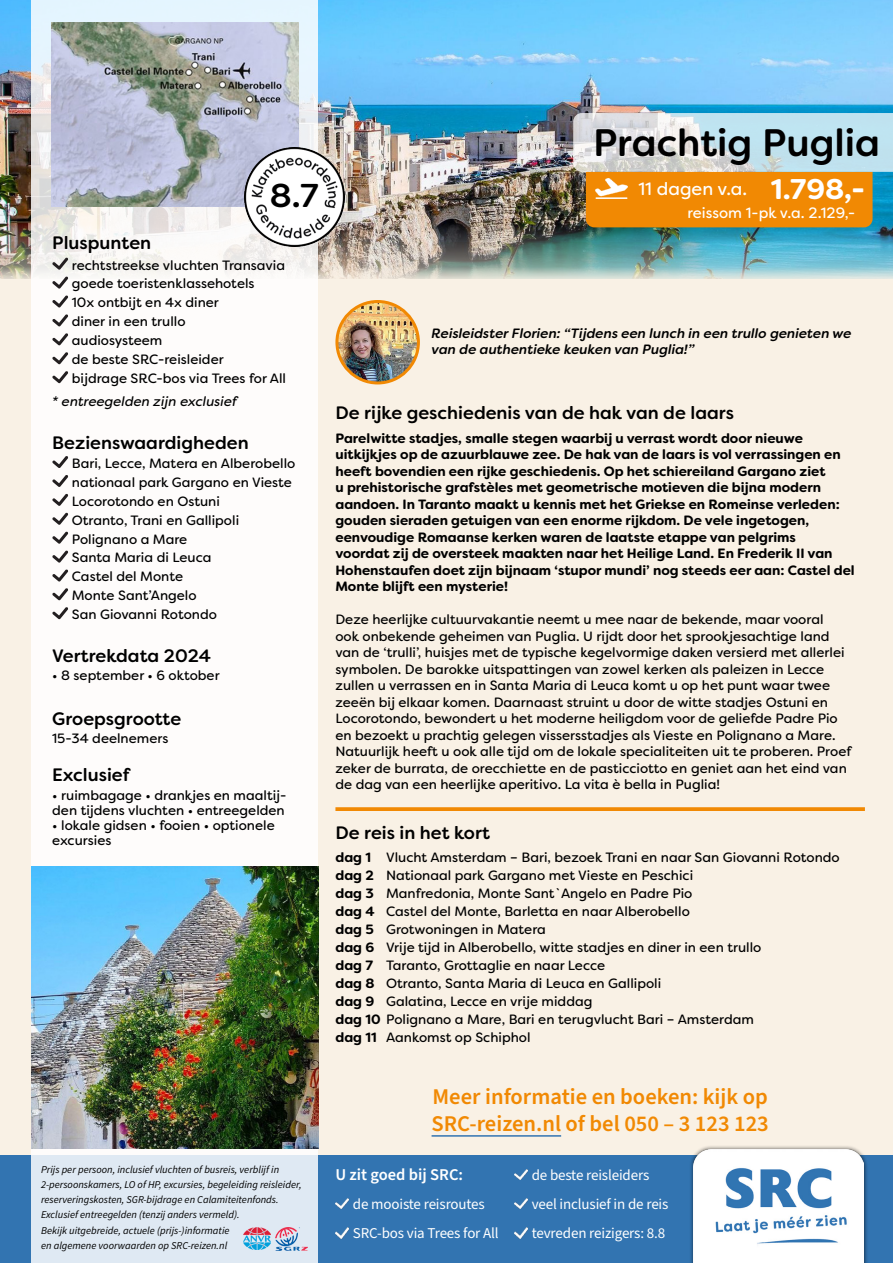
<style>
.page{position:relative;width:893px;height:1263px;background:#fff}
.page>*{position:absolute;margin:0;border:0;box-sizing:border-box;transform-origin:0 0}
.t1{font:500 38.25px "Filson Soft";color:#000}
.t2{font:500 33px "Filson Soft";color:#000}
.t3{font:700 28.5px "Filson Soft";color:#fff}
.t4{font:600 22.5px "Source Sans Pro";color:#f18903}
.t5{font:500 18px "Filson Soft";color:#000}
.t6{font:18px "Filson Soft";color:#fff}
.t7{font:600 16.5px "Source Sans Pro";color:#fff}
.t8{font:15px "Source Sans Pro";letter-spacing:-.01em;color:#fff}
.t9{font:15px "Filson Soft";color:#fff}
.t10{font:13.5px/16.5px "Filson Soft";color:#000}
.t11{font:700 13.5px/16.5px "Filson Soft";color:#000}
.t12{font:italic 500 13.5px/16.5px "Filson Soft";color:#000}
.t13{font:italic 13.5px "Filson Soft";color:#000}
.t14{font:italic 10.5px/15px "Source Sans Variable";color:#000}
.s1{font-weight:700}
</style>
<div class="page">
<div style="left:0;top:242px;width:893px;height:913px;background:#f9f1e5"></div>
<img style="left:0;top:0;width:893px;height:278px">
<div style="left:0;top:1155px;width:893px;height:108px;background:#3274b1"></div>
<div style="left:689px;top:1145px;width:179px;height:118px;background:#000;opacity:.7"></div>
<img style="left:693px;top:1149px;width:171px;height:114px">
<svg style="left:32px;top:0;width:286px;height:1263px;background:#f7f7f8"></svg>
<img style="left:243px;top:1228px;width:27px;height:22px">
<img style="left:275px;top:1228px;width:32px;height:22px">
<svg style="left:515px;top:1228px;width:12px;height:10px"></svg>
<svg style="left:515px;top:1199px;width:12px;height:10px"></svg>
<svg style="left:515px;top:1169px;width:12px;height:10px"></svg>
<svg style="left:335px;top:1228px;width:13px;height:10px"></svg>
<svg style="left:335px;top:1199px;width:13px;height:10px"></svg>
<hr style="left:432px;top:1135px;width:129px;height:2px;background:#3274b1">
<svg style="left:335px;top:807px;width:530px;height:4px;background:#f18f10"></svg>
<img style="left:337px;top:301px;width:81px;height:82px;border-radius:41px">
<div style="left:335px;top:300px;width:85px;height:84px;border:3px solid #f18903;border-radius:50%"></div>
<img style="left:32px;top:866px;width:286px;height:282px">
<svg style="left:52px;top:607px;width:16px;height:12px"></svg>
<svg style="left:52px;top:588px;width:16px;height:12px"></svg>
<svg style="left:52px;top:569px;width:16px;height:12px"></svg>
<svg style="left:52px;top:550px;width:16px;height:13px"></svg>
<svg style="left:52px;top:532px;width:16px;height:11px"></svg>
<svg style="left:52px;top:513px;width:16px;height:12px"></svg>
<svg style="left:52px;top:494px;width:16px;height:12px"></svg>
<svg style="left:52px;top:475px;width:16px;height:12px"></svg>
<svg style="left:52px;top:456px;width:16px;height:12px"></svg>
<svg style="left:52px;top:371px;width:16px;height:12px"></svg>
<svg style="left:52px;top:352px;width:16px;height:12px"></svg>
<svg style="left:52px;top:333px;width:16px;height:12px"></svg>
<svg style="left:52px;top:314px;width:16px;height:12px"></svg>
<svg style="left:52px;top:296px;width:16px;height:11px"></svg>
<svg style="left:52px;top:276px;width:16px;height:13px"></svg>
<svg style="left:52px;top:258px;width:16px;height:11px"></svg>
<img style="left:51px;top:22px;width:247px;height:185px">
<img style="left:244px;top:147px;width:100px;height:100px">
<svg style="left:573px;top:113px;width:320px;height:114px;background:#d3b581"></svg>
<p class="t5" style="left:52px;top:231px;width:100px">Pluspunten</p>
<p class="t2" style="left:270px;top:174px;width:50px">8.7</p>
<p class="t10" style="left:72px;top:257px;width:215px">rechtstreekse vluchten Transavia</p>
<p class="t10" style="left:72px;top:275px;width:184px">goede toeristenklassehotels</p>
<p class="t10" style="left:72px;top:294px;width:149px">10x ontbijt en 4x diner</p>
<p class="t10" style="left:72px;top:313px;width:115px">diner in een trullo</p>
<p class="t10" style="left:72px;top:332px;width:92px">audiosysteem</p>
<p class="t10" style="left:72px;top:351px;width:153px">de beste SRC-reisleider</p>
<p class="t10" style="left:72px;top:370px;width:216px">bijdrage SRC-bos via Trees for All</p>
<p class="t13" style="left:52px;top:392px;width:186px">* entreegelden zijn exclusief</p>
<p class="t5" style="left:52px;top:431px;width:198px">Bezienswaardigheden</p>
<p class="t10" style="left:72px;top:455px;width:225px">Bari, Lecce, Matera en Alberobello</p>
<p class="t10" style="left:72px;top:474px;width:222px">nationaal park Gargano en Vieste</p>
<p class="t10" style="left:72px;top:493px;width:150px">Locorotondo en Ostuni</p>
<p class="t10" style="left:72px;top:512px;width:169px">Otranto, Trani en Gallipoli</p>
<p class="t10" style="left:72px;top:530px;width:117px">Polignano a Mare</p>
<p class="t10" style="left:72px;top:549px;width:141px">Santa Maria di Leuca</p>
<p class="t10" style="left:72px;top:568px;width:113px">Castel del Monte</p>
<p class="t10" style="left:72px;top:587px;width:126px">Monte Sant’Angelo</p>
<p class="t10" style="left:72px;top:606px;width:147px">San Giovanni Rotondo</p>
<p class="t5" style="left:52px;top:644px;width:160px">Vertrekdata 2024</p>
<p class="t10" style="left:52px;top:666px;width:169px">• 8 september • 6 oktober</p>
<p class="t5" style="left:52px;top:707px;width:131px">Groepsgrootte</p>
<p class="t10" style="left:52px;top:730px;width:118px">15-34 deelnemers</p>
<p class="t5" style="left:52px;top:763px;width:79px">Exclusief</p>
<p class="t10" style="left:52px;top:788px;width:236px;line-height:15px">• ruimbagage • drankjes en maaltij&shy;den tijdens vluchten • entreegelden</p>
<p class="t10" style="left:52px;top:818px;width:224px;line-height:15px">• lokale gidsen • fooien • optionele excursies</p>
<p class="t14" style="left:41px;top:1162px;width:262px">Prijs per persoon, inclusief vluchten of busreis, verblijf in 2-persoonskamers, LO of HP, excursies, begeleiding reisleider, reserveringskosten, SGR-bijdrage en Calamiteitenfonds.<br>Exclusief entreegelden (tenzij anders vermeld).</p>
<p class="t14" style="left:41px;top:1222px;width:190px">Bekijk uitgebreide, actuele (prijs-)informatie</p>
<p class="t14" style="left:41px;top:1237px;width:188px">en algemene voorwaarden op SRC-reizen.nl</p>
<p class="t1" style="left:593px;top:118px;width:289px">Prachtig Puglia</p>
<p class="t6" style="left:638px;top:177px;width:110px">11 dagen v.a.</p>
<p class="t3" style="left:771px;top:170px;width:96px">1.798,-</p>
<p class="t9" style="left:687px;top:203px;width:169px">reissom 1-pk v.a. 2.129,-</p>
<p class="t12" style="left:432px;top:325px;width:422px">Reisleidster Florien: “Tijdens een lunch in een trullo genieten we van de authentieke keuken van Puglia!”</p>
<p class="t5" style="left:335px;top:401px;width:400px">De rijke geschiedenis van de hak van de laars</p>
<p class="t11" style="left:335px;top:430px;width:521px">Parelwitte stadjes, smalle stegen waarbij u verrast wordt door nieuwe uitkijkjes op de azuurblauwe zee. De hak van de laars is vol verrassingen en heeft bovendien een rijke geschiedenis. Op het schiereiland Gargano ziet<br>u prehistorische grafstèles met geometrische motieven die bijna modern aandoen. In Taranto maakt u kennis met het Griekse en Romeinse verleden: gouden sieraden getuigen van een enorme rijkdom. De vele ingetogen, eenvoudige Romaanse kerken waren de laatste etappe van pelgrims<br>voordat zij de oversteek maakten naar het Heilige Land. En Frederik II van Hohenstaufen doet zijn bijnaam ‘stupor mundi’ nog steeds eer aan: Castel del Monte blijft een mysterie!</p>
<p class="t10" style="left:335px;top:611px;width:517px">Deze heerlijke cultuurvakantie neemt u mee naar de bekende, maar vooral<br>ook onbekende geheimen van Puglia. U rijdt door het sprookjesachtige land van de ‘trulli’, huisjes met de typische kegelvormige daken versierd met allerlei symbolen. De barokke uitspattingen van zowel kerken als paleizen in Lecce zullen u verrassen en in Santa Maria di Leuca komt u op het punt waar twee zeeën bij elkaar komen. Daarnaast struint u door de witte stadjes Ostuni en Locorotondo, bewondert u het moderne heiligdom voor de geliefde Padre Pio en bezoekt u prachtig gelegen vissersstadjes als Vieste en Polignano a Mare.<br>Natuurlijk heeft u ook alle tijd om de lokale specialiteiten uit te proberen. Proef zeker de burrata, de orecchiette en de pasticciotto en geniet aan het eind van de dag van een heerlijke aperitivo. La vita è bella in Puglia!</p>
<p class="t5" style="left:335px;top:821px;width:156px">De reis in het kort</p>
<p class="t10" style="left:386px;top:849px;width:455px">Vlucht Amsterdam – Bari, bezoek Trani en naar San Giovanni Rotondo</p>
<p class="t10" style="left:386px;top:867px;width:309px">Nationaal park Gargano met Vieste en Peschici</p>
<p class="t10" style="left:386px;top:885px;width:308px">Manfredonia, Monte Sant`Angelo en Padre Pio</p>
<p class="t10" style="left:386px;top:903px;width:305px">Castel del Monte, Barletta en naar Alberobello</p>
<p class="t10" style="left:386px;top:921px;width:161px">Grotwoningen in Matera</p>
<p class="t10" style="left:386px;top:939px;width:377px">Vrije tijd in Alberobello, witte stadjes en diner in een trullo</p>
<p class="t10" style="left:386px;top:957px;width:220px">Taranto, Grottaglie en naar Lecce</p>
<p class="t10" style="left:386px;top:975px;width:277px">Otranto, Santa Maria di Leuca en Gallipoli</p>
<p class="t10" style="left:386px;top:993px;width:208px">Galatina, Lecce en vrije middag</p>
<p class="t10" style="left:335px;top:1011px;width:420px"><span class="s1">dag 10</span> Polignano a Mare, Bari en terugvlucht Bari – Amsterdam</p>
<p class="t10" style="left:386px;top:1029px;width:146px">Aankomst op Schiphol</p>
<p class="t11" style="left:335px;top:849px;width:37px">dag 1</p>
<p class="t11" style="left:335px;top:867px;width:40px">dag 2</p>
<p class="t11" style="left:335px;top:885px;width:40px">dag 3</p>
<p class="t11" style="left:335px;top:903px;width:41px">dag 4</p>
<p class="t11" style="left:335px;top:921px;width:40px">dag 5</p>
<p class="t11" style="left:335px;top:939px;width:40px">dag 6</p>
<p class="t11" style="left:335px;top:957px;width:39px">dag 7</p>
<p class="t11" style="left:335px;top:975px;width:41px">dag 8</p>
<p class="t11" style="left:335px;top:993px;width:40px">dag 9</p>
<p class="t11" style="left:335px;top:1029px;width:43px">dag 11</p>
<p class="t4" style="left:433px;top:1082px;width:337px">Meer informatie en boeken: kijk op</p>
<p class="t4" style="left:432px;top:1109px;width:339px">SRC-reizen.nl of bel 050 – 3 123 123</p>
<p class="t7" style="left:335px;top:1163px;width:129px">U zit goed bij SRC:</p>
<p class="t8" style="left:532px;top:1164px;width:119px">de beste reisleiders</p>
<p class="t8" style="left:353px;top:1194px;width:133px">de mooiste reisroutes</p>
<p class="t8" style="left:532px;top:1194px;width:138px">veel inclusief in de reis</p>
<p class="t8" style="left:353px;top:1223px;width:147px">SRC-bos via Trees for All</p>
<p class="t8" style="left:532px;top:1223px;width:135px">tevreden reizigers: 8.8</p>
</div>
